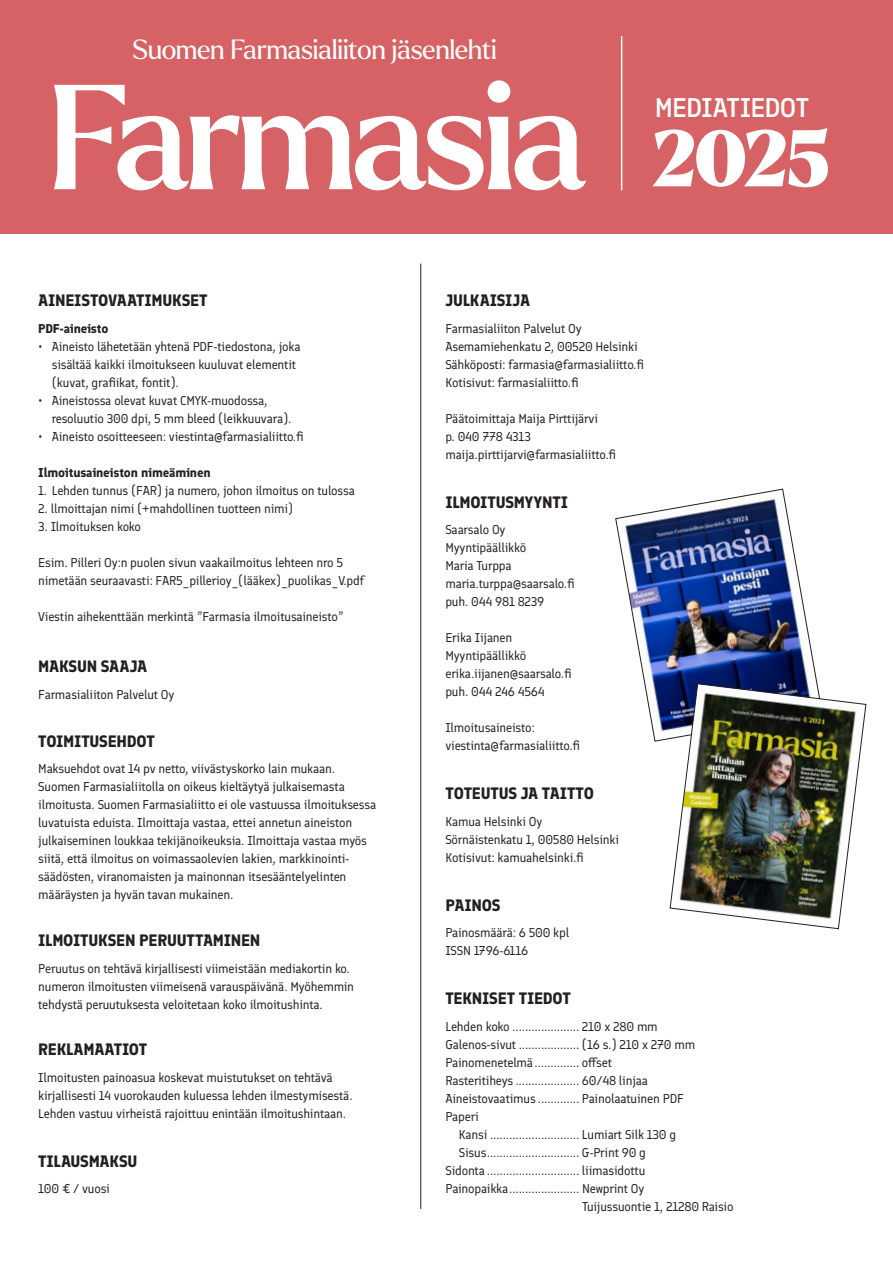
<style>
.page{position:relative;width:893px;height:1263px;background:#fff}
.page>*{position:absolute;margin:0;border:0;box-sizing:border-box;transform-origin:0 0}
.t1{font:900 78px "Larken";color:#fff}
.t2{font:27px "Larken";letter-spacing:-.02em;color:#fff}
.t3{font:500 27px "Finlandica";letter-spacing:-.035em;color:#fff}
.t4{font:700 16.5px "Finlandica";letter-spacing:-.015em;color:#231f20}
.t5{font:12.75px/18px "Finlandica";letter-spacing:-.015em;color:#231f20}
.t6{font:700 12.75px "Finlandica";letter-spacing:-.015em;color:#231f20}
</style>
<div class="page">
<div style="left:0;top:0;width:893px;height:234px;background:#d66265"></div>
<svg style="left:54px;top:80px;width:532px;height:110px"></svg>
<hr style="left:621px;top:36px;width:1px;height:154px;background:#fff">
<img style="left:615px;top:489px;width:203px;height:252px">
<img style="left:670px;top:683px;width:196px;height:246px">
<hr style="left:420px;top:264px;width:1px;height:945px;background:#231f20">
<h2 class="t2" style="left:133px;top:32px;width:366px">Suomen Farmasialiiton jäsenlehti</h2>
<h2 class="t3" style="left:655px;top:90px;width:156px">MEDIATIEDOT</h2>
<h1 class="t1" style="left:652px;top:108px;width:180px">2025</h1>
<p class="t4" style="left:38px;top:290px;width:171px">AINEISTOVAATIMUKSET</p>
<p class="t6" style="left:38px;top:320px;width:72px">PDF-aineisto</p>
<p class="t5" style="left:52px;top:337px;width:250px;text-indent:-13px">• Aineisto lähetetään yhtenä PDF-tiedostona, joka sisältää kaikki ilmoitukseen kuuluvat elementit (kuvat, grafiikat, fontit).</p>
<p class="t5" style="left:52px;top:391px;width:241px;text-indent:-14px">• Aineistossa olevat kuvat CMYK-muodossa, resoluutio 300 dpi, 5 mm bleed (leikkuuvara).</p>
<p class="t5" style="left:38px;top:427px;width:267px">• Aineisto osoitteeseen: viestinta@farmasialiitto.fi</p>
<p class="t6" style="left:38px;top:464px;width:174px">Ilmoitusaineiston nimeäminen</p>
<p class="t5" style="left:38px;top:481px;width:318px">1. Lehden tunnus (FAR) ja numero, johon ilmoitus on tulossa</p>
<p class="t5" style="left:38px;top:499px;width:256px">2. llmoittajan nimi (+mahdollinen tuotteen nimi)</p>
<p class="t5" style="left:38px;top:517px;width:104px">3. Ilmoituksen koko</p>
<p class="t5" style="left:38px;top:553px;width:327px">Esim. Pilleri Oy:n puolen sivun vaakailmoitus lehteen nro 5 nimetään seuraavasti: FAR5_pillerioy_(lääkex)_puolikas_V.pdf</p>
<p class="t5" style="left:38px;top:607px;width:307px">Viestin aihekenttään merkintä ”Farmasia ilmoitusaineisto”</p>
<p class="t4" style="left:38px;top:656px;width:110px">MAKSUN SAAJA</p>
<p class="t5" style="left:38px;top:685px;width:138px">Farmasialiiton Palvelut Oy</p>
<p class="t4" style="left:38px;top:730px;width:118px">TOIMITUSEHDOT</p>
<p class="t5" style="left:38px;top:760px;width:340px">Maksuehdot ovat 14 pv netto, viivästyskorko lain mukaan.<br>Suomen Farmasialiitolla on oikeus kieltäytyä julkaisemasta ilmoitusta. Suomen Farmasialiitto ei ole vastuussa ilmoituksessa luvatuista eduista. Ilmoittaja vastaa, ettei annetun aineiston julkaiseminen loukkaa tekijänoikeuksia. Ilmoittaja vastaa myös siitä, että ilmoitus on voimassaolevien lakien, markkinointi&shy;säädösten, viranomaisten ja mainonnan itsesääntelyelinten määräysten ja hyvän tavan mukainen.</p>
<p class="t4" style="left:38px;top:930px;width:224px">ILMOITUKSEN PERUUTTAMINEN</p>
<p class="t5" style="left:38px;top:959px;width:317px">Peruutus on tehtävä kirjallisesti viimeistään mediakortin ko. numeron ilmoitusten viimeisenä varauspäivänä. Myöhemmin tehdystä peruutuksesta veloitetaan koko ilmoitushinta.</p>
<p class="t4" style="left:38px;top:1039px;width:111px">REKLAMAATIOT</p>
<p class="t5" style="left:38px;top:1068px;width:316px">Ilmoitusten painoasua koskevat muistutukset on tehtävä kirjallisesti 14 vuorokauden kuluessa lehden ilmestymisestä.<br>Lehden vastuu virheistä rajoittuu enintään ilmoitushintaan.</p>
<p class="t4" style="left:38px;top:1150px;width:101px">TILAUSMAKSU</p>
<p class="t5" style="left:38px;top:1180px;width:73px">100 € / vuosi</p>
<p class="t4" style="left:445px;top:290px;width:86px">JULKAISIJA</p>
<p class="t5" style="left:445px;top:319px;width:200px">Farmasialiiton Palvelut Oy Asemamiehenkatu 2, 00520 Helsinki Sähköposti: farmasia@farmasialiitto.fi Kotisivut: farmasialiitto.fi</p>
<p class="t5" style="left:445px;top:409px;width:172px">Päätoimittaja Maija Pirttijärvi<br>p. 040 778 4313 maija.pirttijarvi@farmasialiitto.fi</p>
<p class="t4" style="left:445px;top:491px;width:124px">ILMOITUSMYYNTI</p>
<p class="t5" style="left:445px;top:521px;width:131px">Saarsalo Oy<br>Myyntipäällikkö<br>Maria Turppa maria.turppa@saarsalo.fi puh. 044 981 8239</p>
<p class="t5" style="left:445px;top:629px;width:128px">Erika Iijanen<br>Myyntipäällikkö erika.iijanen@saarsalo.fi puh. 044 246 4564</p>
<p class="t5" style="left:445px;top:719px;width:136px">Ilmoitusaineisto: viestinta@farmasialiitto.fi</p>
<p class="t4" style="left:445px;top:783px;width:150px">TOTEUTUS JA TAITTO</p>
<p class="t5" style="left:445px;top:812px;width:175px">Kamua Helsinki Oy<br>Sörnäistenkatu 1, 00580 Helsinki<br>Kotisivut: kamuahelsinki.fi</p>
<p class="t4" style="left:445px;top:894px;width:56px">PAINOS</p>
<p class="t5" style="left:445px;top:924px;width:125px">Painosmäärä: 6 500 kpl<br>ISSN 1796-6116</p>
<p class="t4" style="left:445px;top:988px;width:127px">TEKNISET TIEDOT</p>
<p class="t5" style="left:445px;top:1017px;width:214px">Lehden koko ..................... 210 x 280 mm</p>
<p class="t5" style="left:445px;top:1035px;width:251px">Galenos-sivut ................... (16 s.) 210 x 270 mm</p>
<p class="t5" style="left:445px;top:1053px;width:168px">Painomenetelmä.............. offset</p>
<p class="t5" style="left:445px;top:1071px;width:204px">Rasteritiheys .................... 60/48 linjaa</p>
<p class="t5" style="left:445px;top:1089px;width:240px">Aineistovaatimus ............. Painolaatuinen PDF</p>
<p class="t5" style="left:445px;top:1107px;width:35px">Paperi</p>
<p class="t5" style="left:459px;top:1125px;width:219px">Kansi ............................ Lumiart Silk 130 g</p>
<p class="t5" style="left:459px;top:1143px;width:188px">Sisus............................. G-Print 90 g</p>
<p class="t5" style="left:445px;top:1161px;width:201px">Sidonta ............................. liimasidottu</p>
<p class="t5" style="left:445px;top:1179px;width:200px">Painopaikka...................... Newprint Oy</p>
<p class="t5" style="left:582px;top:1197px;width:153px">Tuijussuontie 1, 21280 Raisio</p>
</div>
